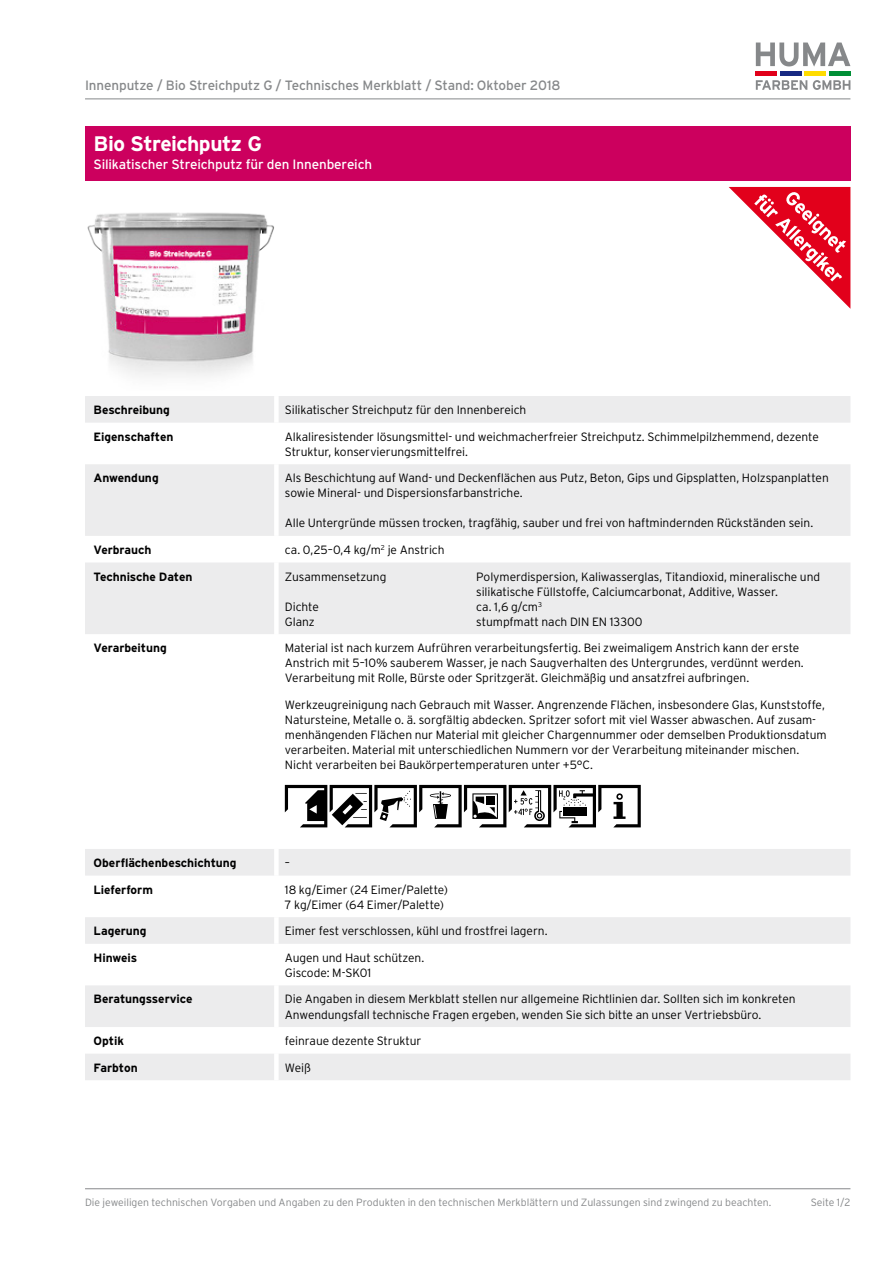
<style>
.page{position:relative;width:893px;height:1263px;background:#fff}
.page>*{position:absolute;margin:0;border:0;box-sizing:border-box;transform-origin:0 0}
.t1{font:700 21px "Interstate";letter-spacing:-.025em;color:#fff}
.t2{font:13.5px "Interstate";letter-spacing:-.01em;color:#86888a}
.t3{font:13.5px "Interstate";letter-spacing:-.01em;color:#fff}
.t4{font:300 12px/15px "Interstate";letter-spacing:-.005em;color:#000}
.t5{font:700 12px "Interstate";letter-spacing:-.005em;color:#000}
.t6{font:300 10.5px "Interstate";color:#86888a}
</style>
<div class="page">
<svg style="left:85px;top:396px;width:765px;height:684px"></svg>
<div style="left:274px;top:396px;width:5px;height:27px;background:#fff"></div>
<div style="left:274px;top:423px;width:5px;height:41px;background:#fff"></div>
<div style="left:274px;top:464px;width:5px;height:72px;background:#fff"></div>
<div style="left:274px;top:536px;width:5px;height:26px;background:#fff"></div>
<div style="left:274px;top:562px;width:5px;height:72px;background:#fff"></div>
<div style="left:274px;top:634px;width:5px;height:57px;background:#fff"></div>
<div style="left:274px;top:691px;width:5px;height:86px;background:#fff"></div>
<div style="left:274px;top:777px;width:5px;height:72px;background:#fff"></div>
<div style="left:274px;top:849px;width:5px;height:26px;background:#fff"></div>
<div style="left:274px;top:875px;width:5px;height:42px;background:#fff"></div>
<div style="left:274px;top:917px;width:5px;height:27px;background:#fff"></div>
<div style="left:274px;top:944px;width:5px;height:41px;background:#fff"></div>
<div style="left:274px;top:985px;width:5px;height:42px;background:#fff"></div>
<div style="left:274px;top:1027px;width:5px;height:27px;background:#fff"></div>
<div style="left:274px;top:1054px;width:5px;height:26px;background:#fff"></div>
<img style="left:85px;top:180px;width:191px;height:196px">
<svg style="left:729px;top:187px;width:121px;height:122px"></svg>
<svg style="left:285px;top:785px;width:356px;height:42px"></svg>
<hr style="left:85px;top:1188px;width:765px;height:1px;background:#86888a">
<hr style="left:85px;top:99px;width:765px;height:1px;background:#86888a">
<div style="left:85px;top:126px;width:765px;height:54px;background:#cc005e"></div>
<div style="left:756px;top:71px;width:21px;height:5px;background:#e1001a"></div>
<div style="left:780px;top:71px;width:21px;height:5px;background:#172982"></div>
<div style="left:805px;top:71px;width:21px;height:5px;background:#ffdc00"></div>
<div style="left:829px;top:71px;width:21px;height:5px;background:#008f36"></div>
<svg style="left:756px;top:43px;width:94px;height:24px"></svg>
<svg style="left:756px;top:80px;width:94px;height:10px"></svg>
<p class="t2" style="left:85px;top:77px;width:477px">Innenputze / Bio Streichputz G / Technisches Merkblatt / Stand: Oktober 2018</p>
<h1 class="t1" style="left:94px;top:131px;width:170px">Bio Streichputz G</h1>
<p class="t3" style="left:94px;top:156px;width:280px">Silikatischer Streichputz für den Innenbereich</p>
<p class="t5" style="left:94px;top:403px;width:78px">Beschreibung</p>
<p class="t4" style="left:285px;top:402px;width:243px">Silikatischer Streichputz für den Innenbereich</p>
<p class="t5" style="left:94px;top:429px;width:81px">Eigenschaften</p>
<p class="t4" style="left:285px;top:429px;width:535px">Alkaliresistender lösungsmittel- und weichmacherfreier Streichputz. Schimmelpilzhemmend, dezente<br>Struktur, konservierungsmittelfrei.</p>
<p class="t5" style="left:94px;top:471px;width:67px">Anwendung</p>
<p class="t4" style="left:285px;top:470px;width:545px">Als Beschichtung auf Wand- und Deckenflächen aus Putz, Beton, Gips und Gipsplatten, Holzspanplatten sowie Mineral- und Dispersionsfarbanstriche.</p>
<p class="t4" style="left:285px;top:515px;width:530px">Alle Untergründe müssen trocken, tragfähig, sauber und frei von haftmindernden Rückständen sein.</p>
<p class="t5" style="left:94px;top:542px;width:59px">Verbrauch</p>
<p class="t4" style="left:285px;top:542px;width:161px">ca. 0,25–0,4 kg/m<sup>2</sup> je Anstrich</p>
<p class="t5" style="left:94px;top:569px;width:100px">Technische Daten</p>
<p class="t4" style="left:285px;top:569px;width:103px">Zusammensetzung</p>
<p class="t4" style="left:476px;top:569px;width:345px">Polymerdispersion, Kaliwasserglas, Titandioxid, mineralische und silikatische Füllstoffe, Calciumcarbonat, Additive, Wasser.</p>
<p class="t4" style="left:285px;top:599px;width:35px">Dichte</p>
<p class="t4" style="left:476px;top:599px;width:67px">ca. 1,6 g/cm<sup>3</sup></p>
<p class="t4" style="left:285px;top:614px;width:31px">Glanz</p>
<p class="t4" style="left:476px;top:614px;width:168px">stumpfmatt nach DIN EN 13300</p>
<p class="t5" style="left:94px;top:641px;width:75px">Verarbeitung</p>
<p class="t4" style="left:285px;top:640px;width:520px">Material ist nach kurzem Aufrühren verarbeitungsfertig. Bei zweimaligem Anstrich kann der erste<br>Anstrich mit 5–10% sauberem Wasser, je nach Saugverhalten des Untergrundes, verdünnt werden.<br>Verarbeitung mit Rolle, Bürste oder Spritzgerät. Gleichmäßig und ansatzfrei aufbringen.</p>
<p class="t4" style="left:285px;top:697px;width:543px">Werkzeugreinigung nach Gebrauch mit Wasser. Angrenzende Flächen, insbesondere Glas, Kunststoffe, Natursteine, Metalle o. ä. sorgfältig abdecken. Spritzer sofort mit viel Wasser abwaschen. Auf zusam&shy;menhängenden Flächen nur Material mit gleicher Chargennummer oder demselben Produktionsdatum verarbeiten. Material mit unterschiedlichen Nummern vor der Verarbeitung miteinander mischen.<br>Nicht verarbeiten bei Baukörpertemperaturen unter +5°C.</p>
<p class="t5" style="left:94px;top:855px;width:144px">Oberflächenbeschichtung</p>
<p class="t4" style="left:285px;top:855px;width:7px">–</p>
<p class="t5" style="left:94px;top:882px;width:61px">Lieferform</p>
<p class="t4" style="left:285px;top:882px;width:165px">18 kg/Eimer (24 Eimer/Palette)<br>7 kg/Eimer (64 Eimer/Palette)</p>
<p class="t5" style="left:94px;top:924px;width:55px">Lagerung</p>
<p class="t4" style="left:285px;top:923px;width:264px">Eimer fest verschlossen, kühl und frostfrei lagern.</p>
<p class="t5" style="left:94px;top:950px;width:45px">Hinweis</p>
<p class="t4" style="left:285px;top:950px;width:141px">Augen und Haut schützen.<br>Giscode: M-SK01</p>
<p class="t5" style="left:94px;top:992px;width:101px">Beratungsservice</p>
<p class="t4" style="left:285px;top:992px;width:512px">Die Angaben in diesem Merkblatt stellen nur allgemeine Richtlinien dar. Sollten sich im konkreten<br>Anwendungsfall technische Fragen ergeben, wenden Sie sich bitte an unser Vertriebsbüro.</p>
<p class="t5" style="left:94px;top:1033px;width:32px">Optik</p>
<p class="t4" style="left:285px;top:1033px;width:138px">feinraue dezente Struktur</p>
<p class="t5" style="left:94px;top:1060px;width:46px">Farbton</p>
<p class="t4" style="left:285px;top:1060px;width:28px">Weiß</p>
<p class="t6" style="left:85px;top:1196px;width:688px">Die jeweiligen technischen Vorgaben und Angaben zu den Produkten in den technischen Merkblättern und Zulassungen sind zwingend zu beachten.</p>
<p class="t6" style="left:811px;top:1196px;width:41px">Seite 1/2</p>
</div>
